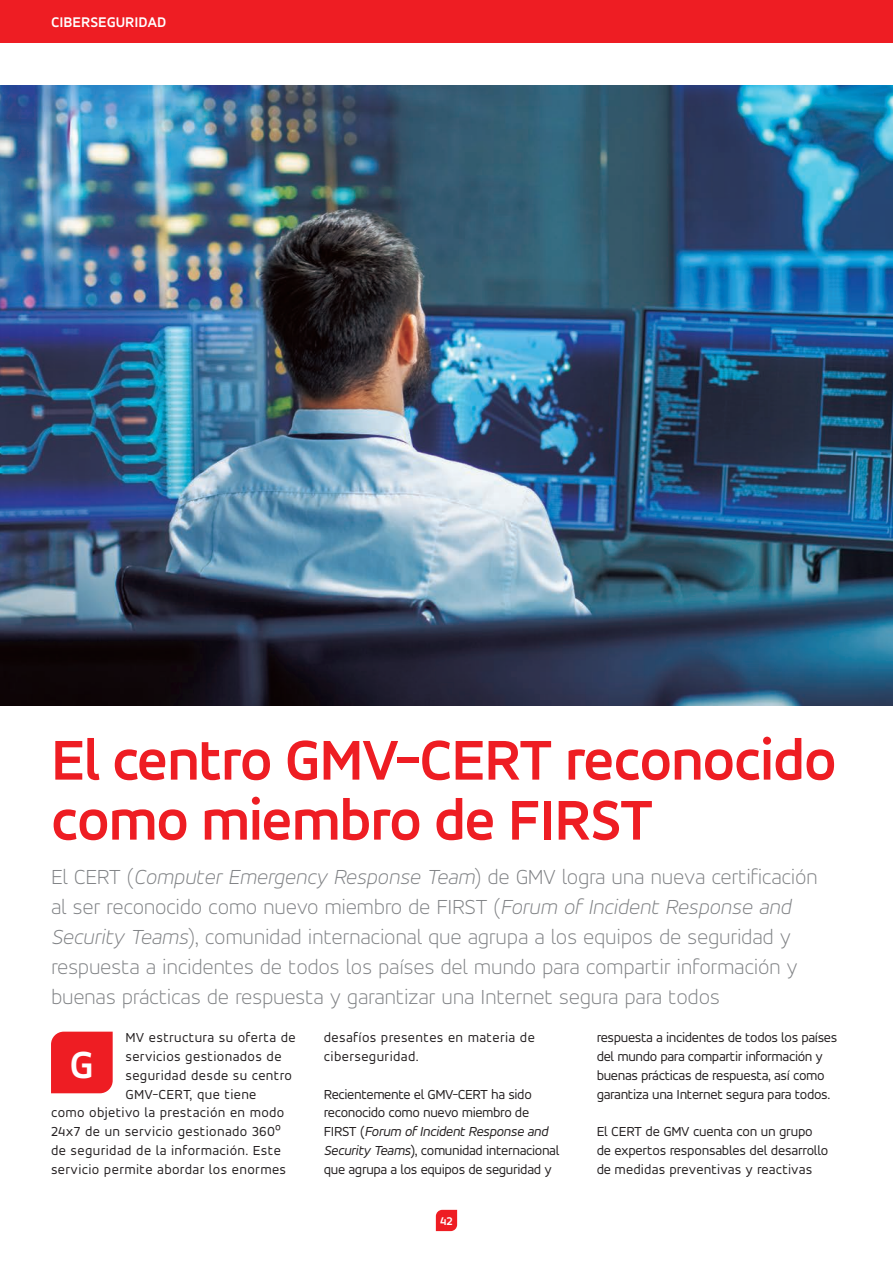
<style>
.page{position:relative;width:893px;height:1263px;background:#fff}
.page>*{position:absolute;margin:0;border:0;box-sizing:border-box;transform-origin:0 0}
.Titulo_A{font:700 60px/60px "Accord Alternate";letter-spacing:-.02em;color:#ee1d23}
.t1{font:700 40.5px "Accord Alternate";color:#fff}
.A_subtítulo{font:300 expanded 22.5px/30px "Accord Alternate";letter-spacing:-.015em;color:#808285}
.t2{font:700 15px "Accord Alternate";color:#fff}
.Texto_GENERAL{font:14.25px/18.8px "Accord Alternate";letter-spacing:-.015em;color:#231f20}
.Texto_GENERAL-2{font:14.25px/18.8px "Accord Alternate";letter-spacing:.025em;color:#231f20}
.numero_pie_de_pagina{font:700 12px "Accord Alternate";color:#fff}
.s1{font-style:italic}
</style>
<div class="page">
<svg style="left:436px;top:1210px;width:21px;height:21px"></svg>
<div style="left:51px;top:1032px;width:62px;height:61px;background:#ee1d23"></div>
<img style="left:0;top:85px;width:893px;height:621px">
<div style="left:0;top:0;width:893px;height:43px;background:#ee1d23"></div>
<p class="t2" style="left:51px;top:13px;width:117px">CIBERSEGURIDAD</p>
<p class="Titulo_A" style="left:51px;top:729px;width:787px">El centro GMV-CERT reconocido como miembro de FIRST</p>
<p class="A_subtítulo" style="left:51px;top:862px;width:768px">El CERT (<span class="s1">Computer Emergency Response Team</span>) de GMV logra una nueva certificación al ser reconocido como nuevo miembro de FIRST (<span class="s1">Forum of Incident Response and Security Teams</span>), comunidad internacional que agrupa a los equipos de seguridad y respuesta a incidentes de todos los países del mundo para compartir información y buenas prácticas de respuesta y garantizar una Internet segura para todos</p>
<p class="Texto_GENERAL-2" style="left:125px;top:1028px;width:172px">MV estructura su oferta de</p>
<p class="Texto_GENERAL-2" style="left:125px;top:1047px;width:158px">servicios gestionados de</p>
<p class="Texto_GENERAL-2" style="left:125px;top:1065px;width:168px">seguridad desde su centro</p>
<p class="Texto_GENERAL-2" style="left:125px;top:1084px;width:133px">GMV-CERT, que tiene</p>
<p class="Texto_GENERAL-2" style="left:51px;top:1103px;width:235px">como objetivo la prestación en modo</p>
<p class="Texto_GENERAL-2" style="left:51px;top:1122px;width:232px">24x7 de un servicio gestionado 360º</p>
<p class="Texto_GENERAL-2" style="left:51px;top:1140px;width:231px">de seguridad de la información. Este</p>
<p class="Texto_GENERAL-2" style="left:51px;top:1159px;width:237px">servicio permite abordar los enormes</p>
<p class="Texto_GENERAL-2" style="left:324px;top:1028px;width:213px">desafíos presentes en materia de ciberseguridad.</p>
<p class="Texto_GENERAL" style="left:324px;top:1084px;width:237px">Recientemente el GMV-CERT ha sido reconocido como nuevo miembro de FIRST (<span class="s1">Forum of Incident Response and Security Teams</span>), comunidad internacional que agrupa a los equipos de seguridad y</p>
<p class="Texto_GENERAL" style="left:597px;top:1028px;width:242px">respuesta a incidentes de todos los países del mundo para compartir información y buenas prácticas de respuesta, así como garantiza una Internet segura para todos.</p>
<p class="Texto_GENERAL" style="left:597px;top:1122px;width:233px">El CERT de GMV cuenta con un grupo de expertos responsables del desarrollo de medidas preventivas y reactivas</p>
<p class="t1" style="left:70px;top:1040px;width:26px">G</p>
<p class="numero_pie_de_pagina" style="left:440px;top:1214px;width:14px">42</p>
</div>
